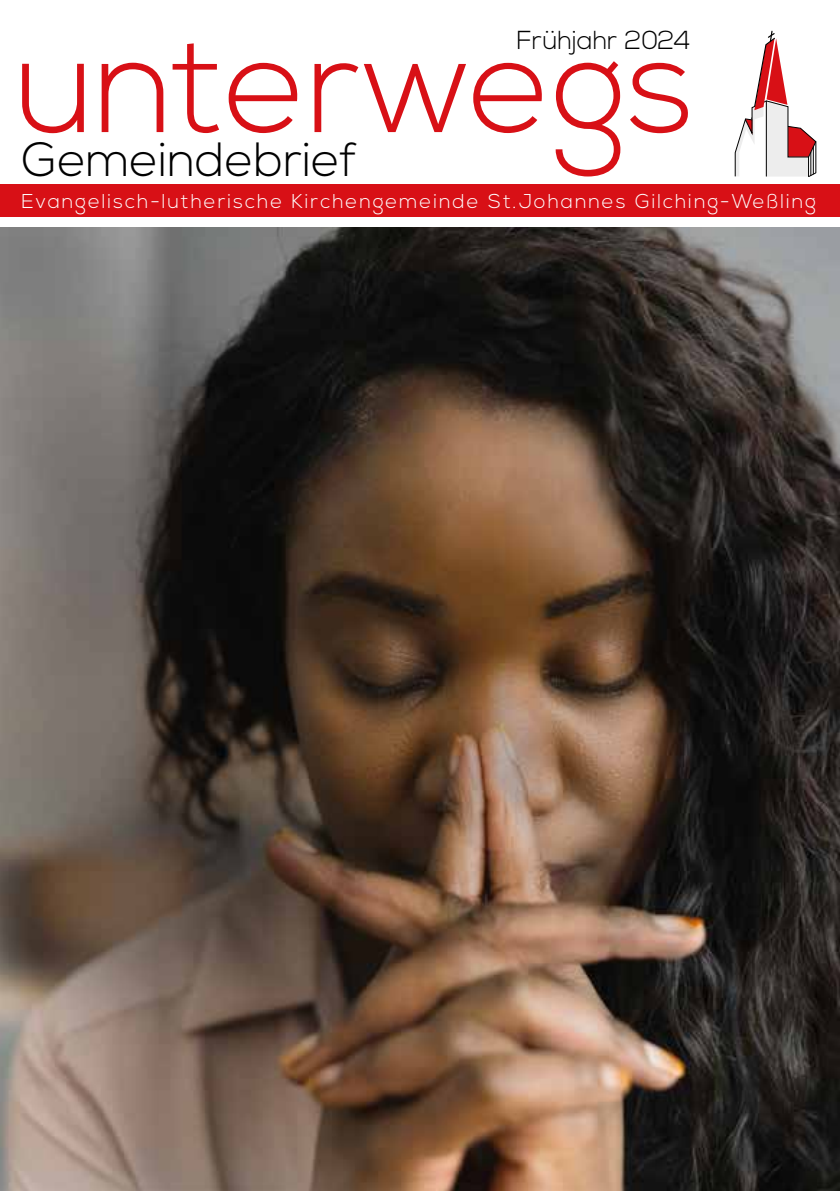
<style>
.page{position:relative;width:840px;height:1191px;background:#fff}
.page>*{position:absolute;margin:0;border:0;box-sizing:border-box;transform-origin:0 0}
.t1{font:300 137.8px "Nexa";color:#d81016}
.t2{font:300 48px "Nexa";color:#000}
.t3{font:300 26px "Nexa";color:#000}
.t4{font:300 20px "Nexa";letter-spacing:.095em;color:#fff}
</style>
<div class="page">
<div style="left:0;top:185px;width:839px;height:32px;background:#d81016"></div>
<svg style="left:734px;top:30px;width:82px;height:147px"></svg>
<img style="left:0;top:228px;width:839px;height:963px">
<h3 class="t3" style="left:516px;top:25px;width:175px">Frühjahr 2024</h3>
<h1 class="t1" style="left:15px;top:6px;width:681px">unterwegs</h1>
<p class="t4" style="left:21px;top:190px;width:795px">Evangelisch-lutherische Kirchengemeinde St.Johannes Gilching-Weßling</p>
<h2 class="t2" style="left:22px;top:132px;width:337px">Gemeindebrief</h2>
</div>
